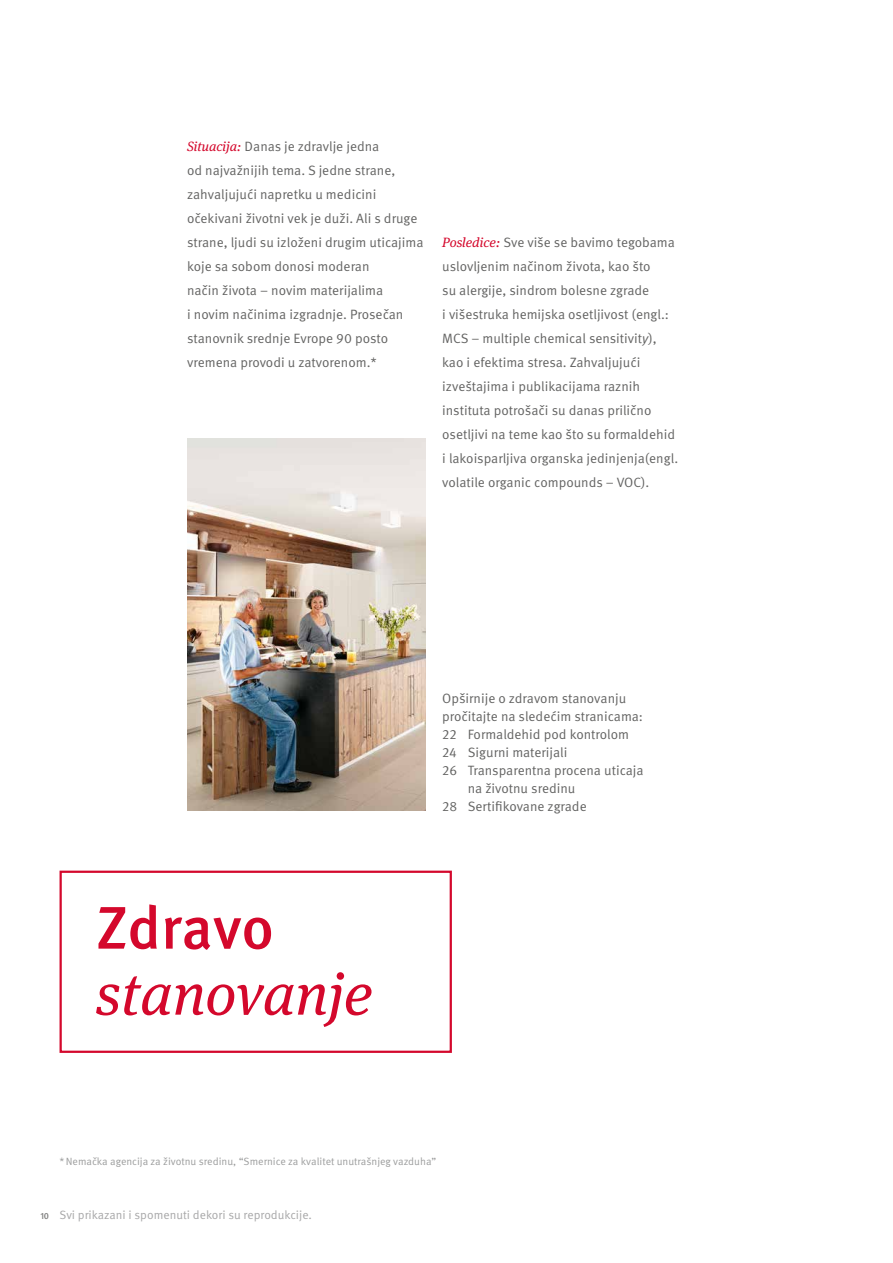
<style>
.page{position:relative;width:893px;height:1263px;background:#fff}
.page>*{position:absolute;margin:0;border:0;box-sizing:border-box;transform-origin:0 0}
.t1{font:italic 60px "Meta Serif Pro";color:#d4082c}
.t2{font:500 60px "Meta Pro";letter-spacing:-.01em;color:#d4082c}
.t3{font:13.5px/24px "Meta Pro";color:#636362}
.t4{font:12px "Meta Pro";color:#a7a7a8}
.t5{font:10.5px "Meta Pro";color:#9c9d9d}
.s1{font-family:"Meta Serif Pro";font-style:italic;color:#d4082c}
.s2{font-style:italic}
.s3{font-weight:500;font-size:9px;color:#7b7b7a}
</style>
<div class="page">
<img style="left:187px;top:439px;width:238px;height:372px">
<div style="left:60px;top:871px;width:392px;height:182px;border:2px solid #d4082c"></div>
<p class="t3" style="left:187px;top:134px;width:238px"><span class="s1">Situacija:</span> Danas je zdravlje jedna<br>od najvažnijih tema. S jedne strane, zahvaljujući napretku u medicini očekivani životni vek je duži. Ali s druge strane, ljudi su izloženi drugim uticajima koje sa sobom donosi moderan<br>način života – novim materijalima<br>i novim načinima izgradnje. Prosečan stanovnik srednje Evrope 90 posto vremena provodi u zatvorenom.*</p>
<p class="t3" style="left:442px;top:230px;width:237px"><span class="s1">Posledice:</span> Sve više se bavimo tegobama uslovljenim načinom života, kao što<br>su alergije, sindrom bolesne zgrade<br>i višestruka hemijska osetljivost (engl.:<br>MCS – multiple chemical sensitivit<span class="s2">y</span>), kao i efektima stresa. Zahvaljujući izveštajima i publikacijama raznih instituta potrošači su danas prilično osetljivi na teme kao što su formaldehid i lakoisparljiva organska jedinjenja(engl. volatile organic compounds – VOC).</p>
<h1 class="t2" style="left:96px;top:891px;width:180px">Zdravo</h1>
<h1 class="t1" style="left:96px;top:950px;width:278px">stanovanje</h1>
<p class="t3" style="left:442px;top:686px;width:186px">Opširnije o zdravom stanovanju</p>
<p class="t3" style="left:442px;top:704px;width:202px">pročitajte na sledećim stranicama:</p>
<p class="t3" style="left:442px;top:722px;width:188px">22 Formaldehid pod kontrolom</p>
<p class="t3" style="left:442px;top:740px;width:127px">24 Sigurni materijali</p>
<p class="t3" style="left:442px;top:758px;width:203px">26 Transparentna procena uticaja</p>
<p class="t3" style="left:468px;top:776px;width:109px">na životnu sredinu</p>
<p class="t3" style="left:442px;top:794px;width:146px">28 Sertifikovane zgrade</p>
<p class="t5" style="left:60px;top:1155px;width:378px">*Nemačka agencija za životnu sredinu, “Smernice za kvalitet unutrašnjeg vazduha”</p>
<p class="t4" style="left:40px;top:1207px;width:273px"><span class="s3">10</span> Svi prikazani i spomenuti dekori su reprodukcije.</p>
</div>
